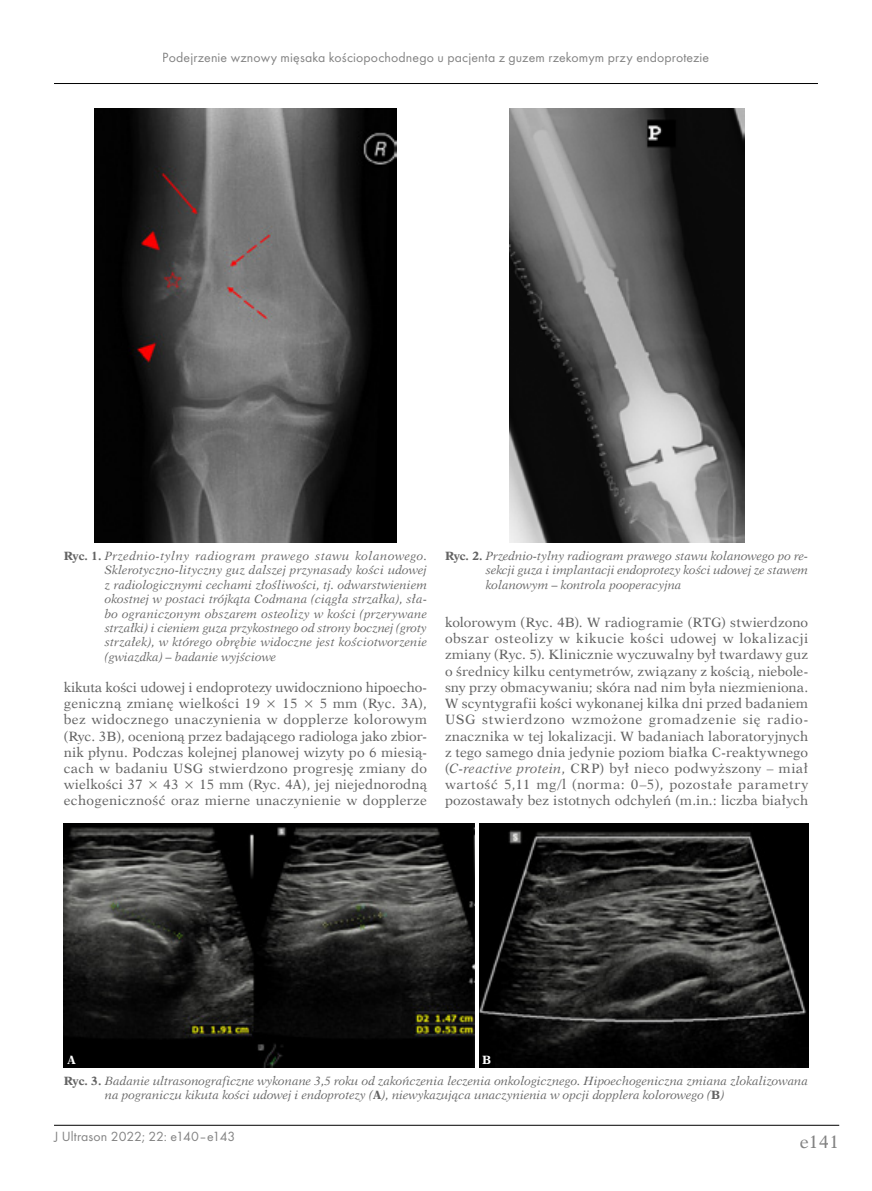
<style>
.page{position:relative;width:872px;height:1191px;background:#fff}
.page>*{position:absolute;margin:0;border:0;box-sizing:border-box;transform-origin:0 0}
.t1{font:18px "Dutch 823 EU Normal";color:#636363}
.t2{font:13.8px "Futura TCE";letter-spacing:.01em;color:#636363}
.BPL_-_Body_PL{font:13.5px/16.2px "Dutch 823 EU Normal";letter-spacing:.02em;color:#636363;text-align:justify}
.Podpis_zdjec_rys_PL{font:12px/14.4px "Dutch 823 EU Italic";color:#636363;text-align:justify}
.Normalny{font:12px "Dutch 823 EU Bold";color:#fff}
.s1{font-family:"Dutch 823 EU Bold"}
.s2{font-family:"Dutch 823 EU Italic"}
</style>
<div class="page">
<hr style="left:54px;top:1125px;width:785px;height:1px;background:#000">
<hr style="left:54px;top:83px;width:764px;height:1px;background:#000">
<img style="left:94px;top:108px;width:302px;height:434px">
<img style="left:509px;top:108px;width:235px;height:434px">
<img style="left:64px;top:823px;width:411px;height:244px">
<div style="left:64px;top:1052px;width:15px;height:15px;background:#000"></div>
<img style="left:479px;top:823px;width:329px;height:244px">
<div style="left:479px;top:1052px;width:16px;height:15px;background:#000"></div>
<p class="t2" style="left:163px;top:49px;width:548px">Podejrzenie wznowy mięsaka kościopochodnego u pacjenta z guzem rzekomym przy endoprotezie</p>
<p class="Podpis_zdjec_rys_PL" style="left:105px;top:549px;width:324px;text-indent:-41px"><span class="s1">Ryc. 1.</span> Przednio-tylny radiogram prawego stawu kolanowego.<br>Sklerotyczno-lityczny guz dalszej przynasady kości udowej z radiologicznymi cechami złośliwości, tj. odwarstwieniem okostnej w postaci trójkąta Codmana (ciągła strzałka), sła&shy;bo ograniczonym obszarem osteolizy w kości (przerywane strzałki) i cieniem guza przykostnego od strony bocznej (groty strzałek), w którego obrębie widoczne jest kościotworzenie (gwiazdka) – badanie wyjściowe</p>
<p class="Podpis_zdjec_rys_PL" style="left:486px;top:549px;width:324px;text-indent:-41px"><span class="s1">Ryc. 2.</span> Przednio-tylny radiogram prawego stawu kolanowego po re&shy;sekcji guza i implantacji endoprotezy kości udowej ze stawem kolanowym – kontrola pooperacyjna</p>
<p class="BPL_-_Body_PL" style="left:445px;top:614px;width:365px">kolorowym (Ryc. 4B). W radiogramie (RTG) stwierdzono obszar osteolizy w kikucie kości udowej w lokalizacji zmiany (Ryc. 5). Klinicznie wyczuwalny był twardawy guz o średnicy kilku centymetrów, związany z kością, niebole&shy;sny przy obmacywaniu; skóra nad nim była niezmieniona.<br>W scyntygrafii kości wykonanej kilka dni przed badaniem USG stwierdzono wzmożone gromadzenie się radio&shy;znacznika w tej lokalizacji. W badaniach laboratoryjnych z tego samego dnia jedynie poziom białka C-reaktywnego (<span class="s2">C-reactive protein</span>, CRP) był nieco podwyższony – miał wartość 5,11 mg/l (norma: 0–5), pozostałe parametry pozostawały bez istotnych odchyleń (m.in.: liczba białych</p>
<p class="BPL_-_Body_PL" style="left:64px;top:679px;width:365px">kikuta kości udowej i endoprotezy uwidoczniono hipoecho&shy;geniczną zmianę wielkości 19 × 15 × 5 mm (Ryc. 3A), bez widocznego unaczynienia w dopplerze kolorowym (Ryc. 3B), ocenioną przez badającego radiologa jako zbior&shy;nik płynu. Podczas kolejnej planowej wizyty po 6 miesią&shy;cach w badaniu USG stwierdzono progresję zmiany do wielkości 37 × 43 × 15 mm (Ryc. 4A), jej niejednorodną echogeniczność oraz mierne unaczynienie w dopplerze</p>
<p class="Normalny" style="left:67px;top:1052px;width:10px">A</p>
<p class="Normalny" style="left:482px;top:1052px;width:11px">B</p>
<p class="Podpis_zdjec_rys_PL" style="left:105px;top:1073px;width:705px;text-indent:-41px"><span class="s1">Ryc. 3.</span> Badanie ultrasonograficzne wykonane 3,5 roku od zakończenia leczenia onkologicznego. Hipoechogeniczna zmiana zlokalizowana na pograniczu kikuta kości udowej i endoprotezy (<span class="s1">A</span>), niewykazująca unaczynienia w opcji dopplera kolorowego (<span class="s1">B</span>)</p>
<p class="t2" style="left:54px;top:1128px;width:183px">J Ultrason 2022; 22: e140–e143</p>
<h1 class="t1" style="left:799px;top:1131px;width:41px">e141</h1>
</div>
